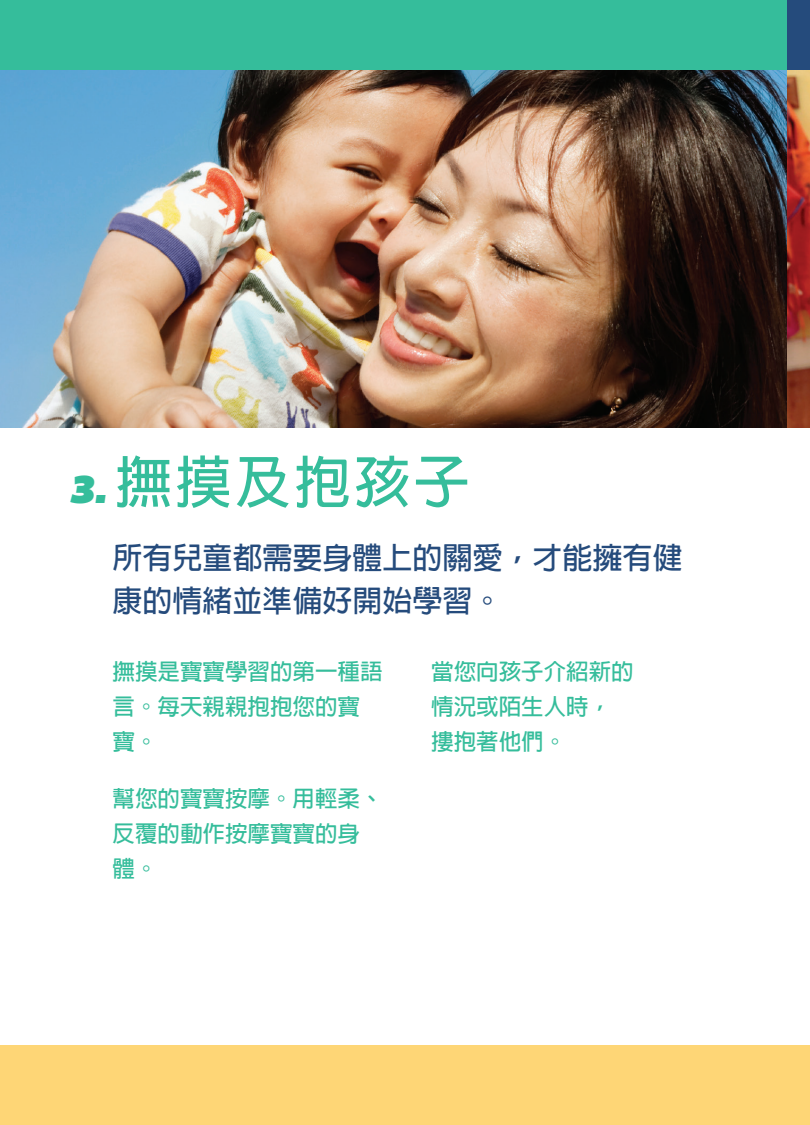
<style>
.page{position:relative;width:810px;height:1125px;background:#fff}
.page>*{position:absolute;margin:0;border:0;box-sizing:border-box;transform-origin:0 0}
.t1{font:700 56.25px "Adobe Fan Heiti Std";letter-spacing:.06em;color:#35bd9b}
.t2{font:700 30px/43.5px "Adobe Fan Heiti Std";color:#254b7c}
.t3{font:700 22.5px/35px "Adobe Fan Heiti Std";color:#35bd9b}
.s1{font-family:"Bemio";font-weight:400;font-style:italic;font-size:40px}
</style>
<div class="page">
<img style="left:0;top:69px;width:788px;height:359px">
<img style="left:788px;top:69px;width:22px;height:359px">
<div style="left:0;top:0;width:788px;height:69px;background:#35bd9b"></div>
<div style="left:0;top:1046px;width:788px;height:79px;background:#fed676"></div>
<div style="left:788px;top:0;width:22px;height:69px;background:#254b7c"></div>
<div style="left:788px;top:1046px;width:22px;height:79px;background:#fed676"></div>
<h1 class="t1" style="left:70px;top:449px;width:402px"><span class="s1">3.</span> 撫摸及抱孩子</h1>
<h2 class="t2" style="left:112px;top:537px;width:571px">所有兒童都需要身體上的關愛，才能擁有健康的情緒並準備好開始學習。</h2>
<p class="t3" style="left:112px;top:654px;width:271px">撫摸是寶寶學習的第一種語言。每天親親抱抱您的寶寶。</p>
<p class="t3" style="left:112px;top:782px;width:271px">幫您的寶寶按摩。用輕柔、反覆的動作按摩寶寶的身體。</p>
<p class="t3" style="left:431px;top:654px;width:204px">當您向孩子介紹新的情況或陌生人時，摟抱著他們。</p>
</div>
